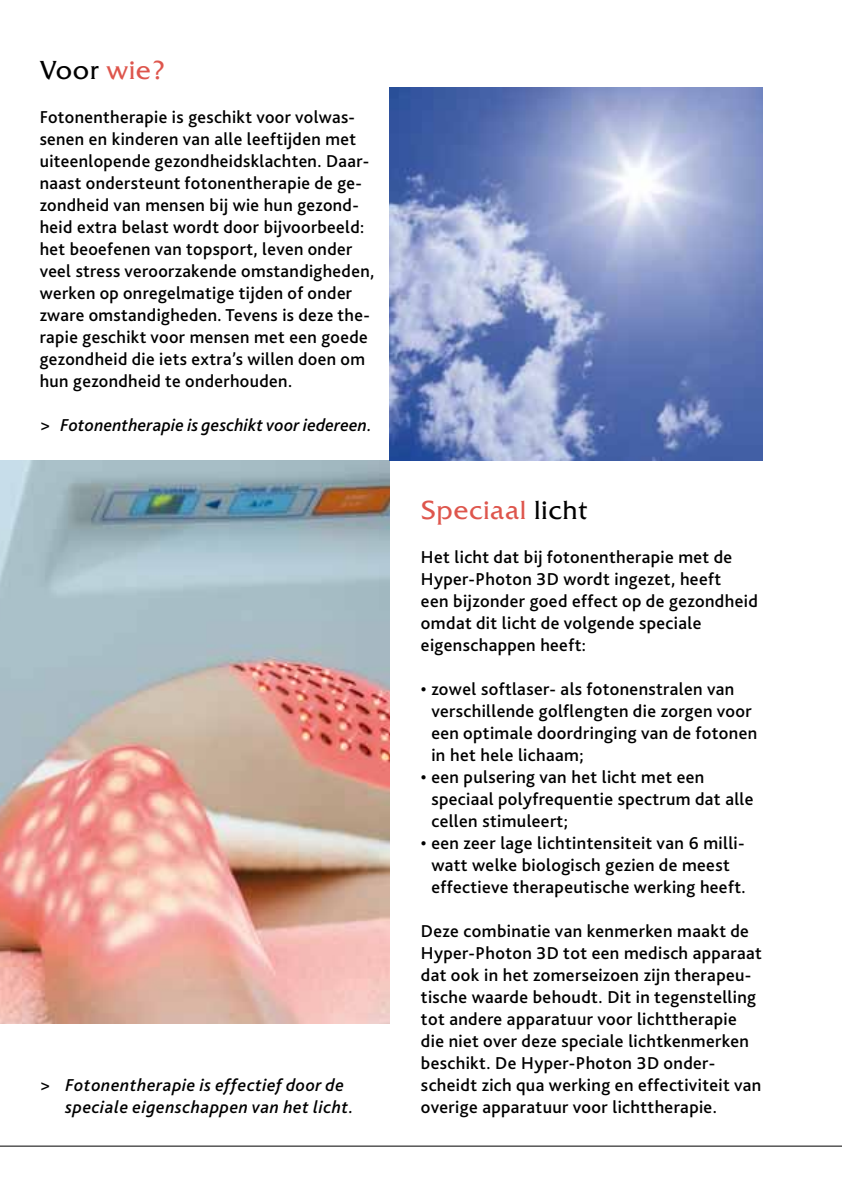
<style>
.page{position:relative;width:842px;height:1191px;background:#fff}
.page>*{position:absolute;margin:0;border:0;box-sizing:border-box;transform-origin:0 0}
.t1{font:26px "Friz Qua";letter-spacing:.02em;color:#de564d}
.t2{font:26px "Friz Qua";letter-spacing:.02em;color:#000}
.t3{font:500 18px/22px "Bliss 2";letter-spacing:.02em;color:#000}
.t4{font:italic 500 18px/22px "Bliss 2";letter-spacing:.03em;color:#000}
.t5{font:italic 500 18px "Bliss 2";letter-spacing:.01em;color:#000}
.s1{color:#de564d}
.s2{color:#000}
</style>
<div class="page">
<img style="left:0;top:461px;width:390px;height:562px">
<hr style="left:0;top:1145px;width:842px;height:1px;background:#000">
<img style="left:390px;top:88px;width:373px;height:373px">
<h1 class="t2" style="left:40px;top:54px;width:127px">Voor <span class="s1">wie?</span></h1>
<p class="t3" style="left:40px;top:105px;width:336px">Fotonentherapie is geschikt voor volwas&shy;senen en kinderen van alle leeftijden met uiteenlopende gezondheidsklachten. Daar&shy;naast ondersteunt fotonentherapie de ge&shy;zondheid van mensen bij wie hun gezond&shy;heid extra belast wordt door bijvoorbeeld: het beoefenen van topsport, leven onder veel stress veroorzakende omstandigheden, werken op onregelmatige tijden of onder zware omstandigheden. Tevens is deze the&shy;rapie geschikt voor mensen met een goede gezondheid die iets extra’s willen doen om hun gezondheid te onderhouden.</p>
<p class="t5" style="left:40px;top:414px;width:334px">&gt; Fotonentherapie is geschikt voor iedereen.</p>
<p class="t4" style="left:66px;top:1073px;width:290px;text-indent:-26px">&gt; Fotonentherapie is effectief door de speciale eigenschappen van het licht.</p>
<h1 class="t1" style="left:421px;top:494px;width:168px">Speciaal <span class="s2">licht</span></h1>
<p class="t3" style="left:421px;top:545px;width:338px">Het licht dat bij fotonentherapie met de Hyper-Photon 3D wordt ingezet, heeft<br>een bijzonder goed effect op de gezondheid omdat dit licht de volgende speciale eigenschappen heeft:</p>
<p class="t3" style="left:431px;top:677px;width:327px;text-indent:-10px">• zowel softlaser- als fotonenstralen van verschillende golflengten die zorgen voor een optimale doordringing van de fotonen in het hele lichaam;</p>
<p class="t3" style="left:431px;top:765px;width:324px;text-indent:-10px">• een pulsering van het licht met een speciaal polyfrequentie spectrum dat alle cellen stimuleert;</p>
<p class="t3" style="left:421px;top:831px;width:326px;text-align:center">• een zeer lage lichtintensiteit van 6 milli&shy;watt welke biologisch gezien de meest effectieve therapeutische werking heeft.</p>
<p class="t3" style="left:421px;top:919px;width:342px">Deze combinatie van kenmerken maakt de Hyper-Photon 3D tot een medisch apparaat dat ook in het zomerseizoen zijn therapeu&shy;tische waarde behoudt. Dit in tegenstelling tot andere apparatuur voor lichttherapie die niet over deze speciale lichtkenmerken beschikt. De Hyper-Photon 3D onder&shy;scheidt zich qua werking en effectiviteit van overige apparatuur voor lichttherapie.</p>
</div>
